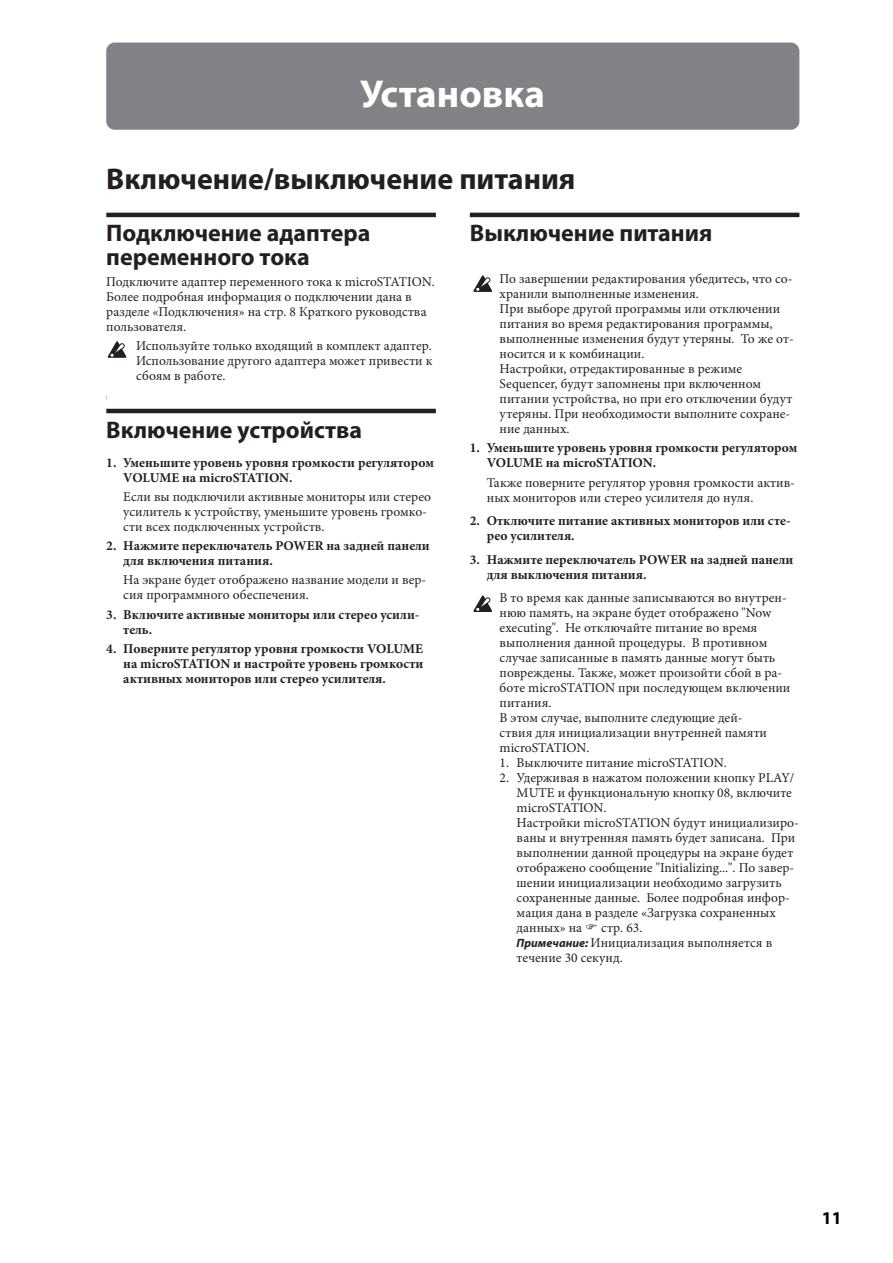
<style>
.page{position:relative;width:893px;height:1263px;background:#fff}
.page>*{position:absolute;margin:0;border:0;box-sizing:border-box;transform-origin:0 0}
._27{font:700 39px "Myriad Pro";color:#fff}
._20{font:700 30px "Myriad Pro";color:#231f20}
._16{font:700 24px/24px "Myriad Pro";color:#231f20}
.t1{font:700 18px "Myriad Pro";color:#000}
.основной_отступ{font:13.5px/15px "Minion Pro";color:#231f20}
.основной_отступ__коп{font:700 13.5px/15px "Minion Pro";color:#231f20}
.основной_отступ__коп-2{font:13.5px/15px "Minion Pro";color:#231f20}
.основной_min{font:13.5px/15px "Minion Pro";color:#231f20}
.s1{font-family:"Myriad Pro";font-weight:700;font-style:italic;font-size:12px}
</style>
<div class="page">
<div style="left:106px;top:43px;width:693px;height:87px;background:#808285;border-radius:9px"></div>
<svg style="left:108px;top:341px;width:18px;height:17px"></svg>
<svg style="left:473px;top:275px;width:19px;height:17px"></svg>
<svg style="left:473px;top:595px;width:19px;height:17px"></svg>
<hr style="left:106px;top:213px;width:330px;height:4px;background:#231f20">
<hr style="left:106px;top:409px;width:330px;height:4px;background:#231f20">
<hr style="left:470px;top:213px;width:329px;height:4px;background:#231f20">
<p class="_27" style="left:360px;top:68px;width:187px">Установка</p>
<p class="_20" style="left:106px;top:159px;width:471px">Включение/выключение питания</p>
<p class="_16" style="left:106px;top:221px;width:266px">Подключение адаптера переменного тока</p>
<p class="основной_min" style="left:106px;top:274px;width:330px">Подключите адаптер переменного тока к microSTATION.<br>Более подробная информация о подключении дана в разделе «Подключения» на стр. 8 Краткого руководства пользователя.</p>
<p class="основной_отступ" style="left:136px;top:338px;width:298px;text-align:justify">Используйте только входящий в комплект адаптер.<br>Использование другого адаптера может привести к сбоям в работе.</p>
<p class="_16" style="left:106px;top:417px;width:257px">Включение устройства</p>
<p class="основной_отступ__коп" style="left:123px;top:454px;width:312px;text-indent:-17px">1. Уменьшите уровень уровня громкости регулятором<br>VOLUME на microSTATION.</p>
<p class="основной_отступ__коп-2" style="left:123px;top:489px;width:309px">Если вы подключили активные мониторы или стерео усилитель к устройству, уменьшите уровень громко&shy;сти всех подключенных устройств.</p>
<p class="основной_отступ__коп" style="left:123px;top:538px;width:308px;text-indent:-17px">2. Нажмите переключатель POWER на задней панели для включения питания.</p>
<p class="основной_отступ__коп-2" style="left:123px;top:572px;width:305px">На экране будет отображено название модели и вер&shy;сия программного обеспечения.</p>
<p class="основной_отступ__коп" style="left:123px;top:606px;width:298px;text-indent:-17px">3. Включите активные мониторы или стерео усили&shy;тель.</p>
<p class="основной_отступ__коп" style="left:123px;top:641px;width:302px;text-align:justify;text-indent:-17px">4. Поверните регулятор уровня громкости VOLUME на microSTATION и настройте уровень громкости активных мониторов или стерео усилителя.</p>
<p class="_16" style="left:470px;top:221px;width:244px">Выключение питания</p>
<p class="основной_отступ" style="left:500px;top:271px;width:294px">По завершении редактирования убедитесь, что со&shy;хранили выполненные изменения.</p>
<p class="основной_отступ" style="left:500px;top:301px;width:296px">При выборе другой программы или отключении питания во время редактирования программы, выполненные изменения будут утеряны. То же от&shy;носится и к комбинации.</p>
<p class="основной_отступ" style="left:500px;top:361px;width:294px">Настройки, отредактированные в режиме Sequencer, будут запомнены при включенном питании устройства, но при его отключении будут утеряны. При необходимости выполните сохране&shy;ние данных.</p>
<p class="основной_отступ__коп" style="left:487px;top:440px;width:312px;text-indent:-17px">1. Уменьшите уровень уровня громкости регулятором<br>VOLUME на microSTATION.</p>
<p class="основной_отступ__коп-2" style="left:487px;top:475px;width:310px">Также поверните регулятор уровня громкости актив&shy;ных мониторов или стерео усилителя до нуля.</p>
<p class="основной_отступ__коп" style="left:487px;top:513px;width:305px;text-indent:-17px">2. Отключите питание активных мониторов или сте&shy;рео усилителя.</p>
<p class="основной_отступ__коп" style="left:487px;top:552px;width:308px;text-indent:-17px">3. Нажмите переключатель POWER на задней панели для выключения питания.</p>
<p class="основной_отступ" style="left:500px;top:590px;width:292px">В то время как данные записываются во внутрен&shy;нюю память, на экране будет отображено "Now executing". Не отключайте питание во время выполнения данной процедуры. В противном случае записанные в память данные могут быть повреждены. Также, может произойти сбой в ра&shy;боте microSTATION при последующем включении питания.</p>
<p class="основной_отступ" style="left:500px;top:710px;width:269px">В этом случае, выполните следующие дей&shy;ствия для инициализации внутренней памяти microSTATION.</p>
<p class="основной_отступ" style="left:500px;top:755px;width:229px">1. Выключите питание microSTATION.</p>
<p class="основной_отступ" style="left:517px;top:770px;width:279px;text-indent:-17px">2. Удерживая в нажатом положении кнопку PLAY/<br>MUTE и функциональную кнопку 08, включите microSTATION.</p>
<p class="основной_отступ" style="left:517px;top:815px;width:284px">Настройки microSTATION будут инициализиро&shy;ваны и внутренняя память будет записана. При выполнении данной процедуры на экране будет отображено сообщение "Initializing...". По завер&shy;шении инициализации необходимо загрузить сохраненные данные. Более подробная инфор&shy;мация дана в разделе «Загрузка сохраненных данных» на</p>
<p class="основной_отступ" style="left:601px;top:920px;width:43px">стр. 63.</p>
<p class="основной_отступ" style="left:517px;top:935px;width:257px"><span class="s1">Примечание:</span> Инициализация выполняется в течение 30 секунд.</p>
<p class="t1" style="left:822px;top:1206px;width:21px">11</p>
</div>
